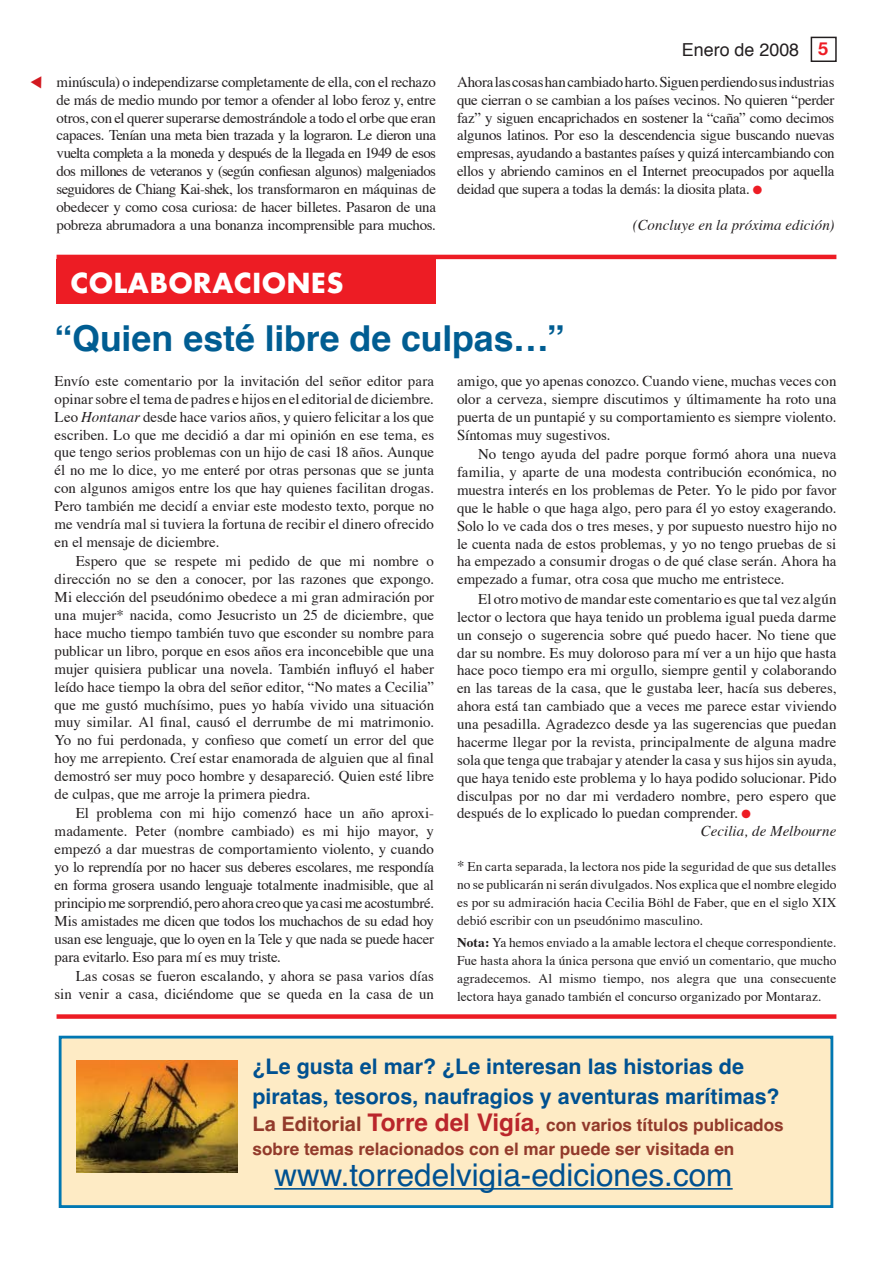
<style>
.page{position:relative;width:893px;height:1263px;background:#fff}
.page>*{position:absolute;margin:0;border:0;box-sizing:border-box;transform-origin:0 0}
.t1{font:700 35.7px "Helvetica";color:#005d92}
.t2{font:31.5px "Helvetica";color:#005191}
.t3{font:700 26.85px "Futura";letter-spacing:.03em;color:#fff}
.t4{font:700 21.45px/30px "Helvetica";color:#005191}
.t5{font:17.85px "Helvetica";color:#231f20}
.t6{font:700 17.1px/24.3px "Helvetica";color:#923a2b}
.t7{font:14.85px/17.9px "Times";color:#231f20;text-align:justify}
.t8{font:italic 14.85px "Times";letter-spacing:.005em;color:#231f20}
.t9{font:13.35px/17.9px "Times";color:#231f20;text-align:justify}
.s1{font-family:"Helvetica Neue";font-weight:700;color:#ed1c24}
.s2{color:#ed1c24}
.s3{font-size:14.85px}
.s4{font-weight:700}
.s5{font-style:italic}
.s6{font-size:20.1px}
.s7{font-size:24.3px;color:#ba262b}
.s8{font-size:21.45px;color:#ba262b}
</style>
<div class="page">
<div style="left:811px;top:37px;width:26px;height:25px;border:1px solid #231f20"></div>
<div style="left:57px;top:259px;width:379px;height:45px;background:#ed1c24"></div>
<div style="left:60px;top:1037px;width:772px;height:170px;background:#feebc5"></div>
<div style="left:59px;top:1036px;width:774px;height:172px;border:3px solid #0077b2"></div>
<img style="left:77px;top:1060px;width:161px;height:112px">
<hr style="left:274px;top:1188px;width:67px;height:2px;background:#005191">
<hr style="left:341px;top:1188px;width:392px;height:2px;background:#005191">
<div style="left:57px;top:1014px;width:779px;height:5px;background:#ed1c24"></div>
<hr style="left:57px;top:255px;width:779px;height:4px;background:#ed1c24">
<p class="t5" style="left:682px;top:42px;width:148px">Enero de 2008 <span class="s1">5</span></p>
<p class="t7" style="left:57px;top:74px;width:381px">minúscula) o independizarse completamente de ella, con el rechazo de más de medio mundo por temor a ofender al lobo feroz y, entre otros, con el querer superarse demostrándole a todo el orbe que eran capaces. Tenían una meta bien trazada y la lograron. Le dieron una vuelta completa a la moneda y después de la llegada en 1949 de esos dos millones de veteranos y (según confiesan algunos) malgeniados seguidores de Chiang Kai-shek, los transformaron en máquinas de obedecer y como cosa curiosa: de hacer billetes. Pasaron de una pobreza abrumadora a una bonanza incomprensible para muchos.</p>
<p class="t7" style="left:457px;top:74px;width:379px">Ahora las cosas han cambiado harto. Siguen perdiendo sus industrias que cierran o se cambian a los países vecinos. No quieren “perder faz” y siguen encaprichados en sostener la “caña” como decimos algunos latinos. Por eso la descendencia sigue buscando nuevas empresas, ayudando a bastantes países y quizá intercambiando con ellos y abriendo caminos en el Internet preocupados por aquella deidad que supera a todas la demás: la diosita plata. <span class="s2">●</span></p>
<p class="t8" style="left:633px;top:219px;width:203px">(Concluye en la próxima edición)</p>
<h3 class="t3" style="left:71px;top:271px;width:274px">COLABORACIONES</h3>
<h1 class="t1" style="left:55px;top:324px;width:512px">“Quien esté libre de culpas…”</h1>
<p class="t7" style="left:457px;top:373px;width:381px">amigo, que yo apenas conozco. Cuando viene, muchas veces con olor a cerveza, siempre discutimos y últimamente ha roto una puerta de un puntapié y su comportamiento es siempre violento.<br>Síntomas muy sugestivos.</p>
<p class="t7" style="left:457px;top:447px;width:381px;text-indent:21px">No tengo ayuda del padre porque formó ahora una nueva familia, y aparte de una modesta contribución económica, no muestra interés en los problemas de Peter. Yo le pido por favor que le hable o que haga algo, pero para él yo estoy exagerando.<br>Solo lo ve cada dos o tres meses, y por supuesto nuestro hijo no le cuenta nada de estos problemas, y yo no tengo pruebas de si ha empezado a consumir drogas o de qué clase serán. Ahora ha empezado a fumar, otra cosa que mucho me entristece.</p>
<p class="t7" style="left:478px;top:591px;width:360px">El otro motivo de mandar este comentario es que tal vez algún</p>
<p class="t7" style="left:457px;top:609px;width:381px">lector o lectora que haya tenido un problema igual pueda darme</p>
<p class="t7" style="left:457px;top:627px;width:381px">un consejo o sugerencia sobre qué puedo hacer. No tiene que</p>
<p class="t7" style="left:457px;top:645px;width:381px">dar su nombre. Es muy doloroso para mí ver a un hijo que hasta</p>
<p class="t7" style="left:457px;top:663px;width:381px">hace poco tiempo era mi orgullo, siempre gentil y colaborando</p>
<p class="t7" style="left:457px;top:681px;width:381px">en las tareas de la casa, que le gustaba leer, hacía sus deberes,</p>
<p class="t7" style="left:457px;top:699px;width:381px">ahora está tan cambiado que a veces me parece estar viviendo</p>
<p class="t7" style="left:457px;top:716px;width:381px">una pesadilla. Agradezco desde ya las sugerencias que puedan</p>
<p class="t7" style="left:457px;top:734px;width:381px">hacerme llegar por la revista, principalmente de alguna madre</p>
<p class="t7" style="left:457px;top:752px;width:381px">sola que tenga que trabajar y atender la casa y sus hijos sin ayuda,</p>
<p class="t7" style="left:457px;top:770px;width:381px">que haya tenido este problema y lo haya podido solucionar. Pido</p>
<p class="t7" style="left:457px;top:788px;width:381px">disculpas por no dar mi verdadero nombre, pero espero que</p>
<p class="t7" style="left:457px;top:806px;width:295px">después de lo explicado lo puedan comprender. <span class="s2">●</span></p>
<p class="t8" style="left:701px;top:825px;width:137px">Cecilia, de Melbourne</p>
<p class="t9" style="left:457px;top:859px;width:381px"><span class="s3">*</span> En carta separada, la lectora nos pide la seguridad de que sus detalles no se publicarán ni serán divulgados. Nos explica que el nombre elegido es por su admiración hacia Cecilia Böhl de Faber, que en el siglo XIX debió escribir con un pseudónimo masculino.</p>
<p class="t9" style="left:457px;top:935px;width:381px"><span class="s4">Nota:</span> Ya hemos enviado a la amable lectora el cheque correspondiente.<br>Fue hasta ahora la única persona que envió un comentario, que mucho agrade cemos. Al mismo tiempo, nos alegra que una consecuente lectora haya ganado también el concurso organizado por Montaraz.</p>
<p class="t7" style="left:55px;top:373px;width:381px">Envío este comentario por la invitación del señor editor para opinar sobre el tema de padres e hijos en el editorial de diciembre.<br>Leo <span class="s5">Hontanar</span> desde hace varios años, y quiero felicitar a los que escriben. Lo que me decidió a dar mi opinión en ese tema, es que tengo serios problemas con un hijo de casi 18 años. Aunque él no me lo dice, yo me enteré por otras personas que se junta con al gunos amigos entre los que hay quienes facilitan drogas.<br>Pero también me decidí a enviar este modesto texto, porque no me vendría mal si tuviera la fortuna de recibir el dinero ofrecido en el mensaje de diciembre.</p>
<p class="t7" style="left:55px;top:554px;width:381px;text-indent:21px">Espero que se respete mi pedido de que mi nombre o dirección no se den a conocer, por las razones que expongo.<br>Mi elección del pseudónimo obedece a mi gran admiración por una mujer* nacida, como Jesucristo un 25 de diciembre, que hace mucho tiempo también tuvo que esconder su nombre para publicar un libro, porque en esos años era inconcebible que una mujer quisiera publicar una novela. También influyó el haber leído hace tiempo la obra del señor editor, “No mates a Cecilia” que me gustó muchísimo, pues yo había vivido una situación muy similar. Al final, causó el derrumbe de mi matrimonio.<br>Yo no fui perdonada, y confieso que cometí un error del que hoy me arrepiento. Creí estar enamorada de alguien que al final demostró ser muy poco hombre y desapareció. Quien esté libre de culpas, que me arroje la primera piedra.</p>
<p class="t7" style="left:55px;top:806px;width:381px;text-indent:21px">El problema con mi hijo comenzó hace un año aproxi&shy;madamente. Peter (nombre cambiado) es mi hijo mayor, y empezó a dar muestras de comportamiento violento, y cuando yo lo reprendía por no hacer sus deberes escolares, me respondía en forma grosera usando lenguaje totalmente inadmisible, que al principio me sorprendió, pero ahora creo que ya casi me acostumbré.<br>Mis amistades me dicen que todos los muchachos de su edad hoy usan ese lenguaje, que lo oyen en la Tele y que nada se puede hacer para evitarlo. Eso para mí es muy triste.</p>
<p class="t7" style="left:55px;top:968px;width:381px;text-align:right">Las cosas se fueron escalando, y ahora se pasa varios días<br>sin venir a casa, diciéndome que se queda en la casa de un</p>
<h3 class="t4" style="left:253px;top:1054px;width:529px">¿Le gusta el mar? ¿Le interesan las historias de piratas, tesoros, naufragios y aventuras marítimas?</h3>
<p class="t6" style="left:253px;top:1114px;width:533px"><span class="s6">La Editorial</span> <span class="s7">Torre del Vigía</span><span class="s8">,</span> con varios títulos publicados sobre temas relacionados con el mar puede ser visitada en</p>
<h2 class="t2" style="left:274px;top:1163px;width:460px">www.torredelvigia-ediciones.com</h2>
</div>
